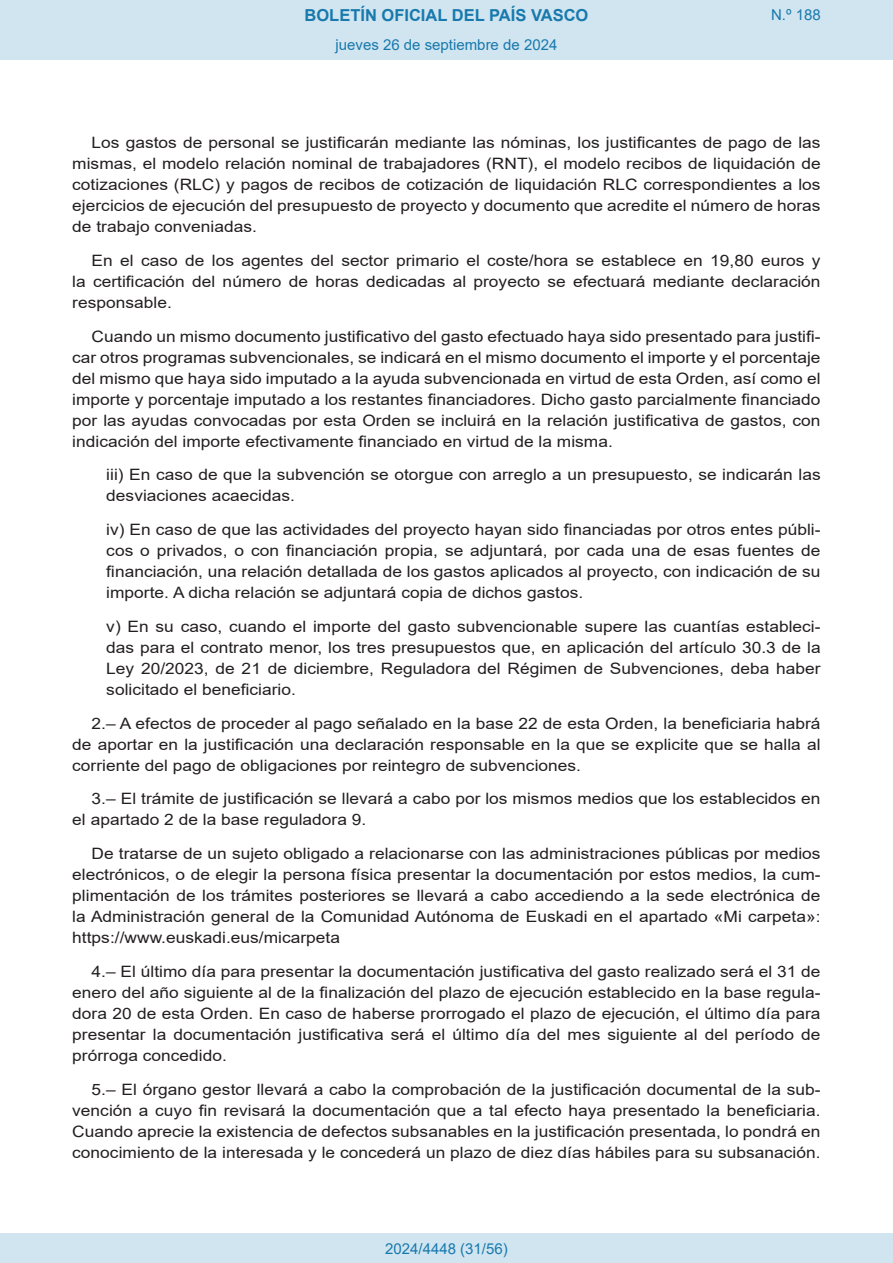
<style>
.page{position:relative;width:893px;height:1263px;background:#fff}
.page>*{position:absolute;margin:0;border:0;box-sizing:border-box;transform-origin:0 0}
.t1{font:700 16.5px "Arial";color:#1879ad}
.BOPVDetalle{font:15.6px/21px "Arial";color:#231f20;text-align:justify;scale:1.11 1}
.BOPVDetalle1{font:15.6px/21px "Arial";color:#231f20;text-align:justify;scale:1.11 1}
.Paginacion_Centro{font:15px "Arial";color:#1879ad}
</style>
<div class="page">
<div style="left:0;top:0;width:893px;height:60px;background:#d0e5f0"></div>
<div style="left:0;top:1233px;width:893px;height:30px;background:#d0e5f0"></div>
<p class="t1" style="left:305px;top:3px;width:285px">BOLETÍN OFICIAL DEL PAÍS VASCO</p>
<p class="Paginacion_Centro" style="left:336px;top:35px;width:223px">jueves 26 de septiembre de 2024</p>
<p class="Paginacion_Centro" style="left:771px;top:5px;width:51px">N.º 188</p>
<p class="BOPVDetalle" style="left:72px;top:132px;width:676px;text-indent:19px">Los gastos de personal se justificarán mediante las nóminas, los justificantes de pago de las mismas, el modelo relación nominal de trabajadores (RNT), el modelo recibos de liquidación de cotizaciones (RLC) y pagos de recibos de cotización de liquidación RLC correspondientes a los ejercicios de ejecución del presupuesto de proyecto y documento que acredite el número de horas de trabajo conveniadas.</p>
<p class="BOPVDetalle" style="left:72px;top:250px;width:676px;text-indent:19px">En el caso de los agentes del sector primario el coste/hora se establece en 19,80 euros y la certificación del número de horas dedicadas al proyecto se efectuará mediante declaración responsable.</p>
<p class="BOPVDetalle" style="left:72px;top:326px;width:676px;text-indent:19px">Cuando un mismo documento justificativo del gasto efectuado haya sido presentado para justifi&shy;car otros programas subvencionales, se indicará en el mismo documento el importe y el porcentaje del mismo que haya sido imputado a la ayuda subvencionada en virtud de esta Orden, así como el importe y porcentaje imputado a los restantes financiadores. Dicho gasto parcialmente financiado por las ayudas convocadas por esta Orden se incluirá en la relación justificativa de gastos, con indicación del importe efectivamente financiado en virtud de la misma.</p>
<p class="BOPVDetalle1" style="left:106px;top:464px;width:645px">iii) En caso de que la subvención se otorgue con arreglo a un presupuesto, se indicarán las desviaciones acaecidas.</p>
<p class="BOPVDetalle1" style="left:106px;top:519px;width:645px">iv) En caso de que las actividades del proyecto hayan sido financiadas por otros entes públi&shy;cos o privados, o con financiación propia, se adjuntará, por cada una de esas fuentes de financiación, una relación detallada de los gastos aplicados al proyecto, con indicación de su importe. A dicha relación se adjuntará copia de dichos gastos.</p>
<p class="BOPVDetalle1" style="left:106px;top:616px;width:645px">v) En su caso, cuando el importe del gasto subvencionable supere las cuantías estableci&shy;das para el contrato menor, los tres presupuestos que, en aplicación del artículo 30.3 de la Ley 20/2023, de 21 de diciembre, Reguladora del Régimen de Subvenciones, deba haber solicitado el beneficiario.</p>
<p class="BOPVDetalle" style="left:72px;top:713px;width:676px;text-indent:19px">2.– A efectos de proceder al pago señalado en la base 22 de esta Orden, la beneficiaria habrá de aportar en la justificación una declaración responsable en la que se explicite que se halla al corriente del pago de obligaciones por reintegro de subvenciones.</p>
<p class="BOPVDetalle" style="left:72px;top:788px;width:676px;text-indent:19px">3.– El trámite de justificación se llevará a cabo por los mismos medios que los establecidos en el apartado 2 de la base reguladora 9.</p>
<p class="BOPVDetalle" style="left:72px;top:843px;width:676px;text-indent:19px">De tratarse de un sujeto obligado a relacionarse con las administraciones públicas por medios electrónicos, o de elegir la persona física presentar la documentación por estos medios, la cum&shy;plimentación de los trámites posteriores se llevará a cabo accediendo a la sede electrónica de la Administración general de la Comunidad Autónoma de Euskadi en el apartado «Mi carpeta»: https://www.euskadi.eus/micarpeta</p>
<p class="BOPVDetalle" style="left:72px;top:961px;width:676px;text-indent:19px">4.– El último día para presentar la documentación justificativa del gasto realizado será el 31 de enero del año siguiente al de la finalización del plazo de ejecución establecido en la base regula&shy;dora 20 de esta Orden. En caso de haberse prorrogado el plazo de ejecución, el último día para presentar la documentación justificativa será el último día del mes siguiente al del período de prórroga concedido.</p>
<p class="BOPVDetalle" style="left:72px;top:1079px;width:676px;text-indent:19px">5.– El órgano gestor llevará a cabo la comprobación de la justificación documental de la sub&shy;vención a cuyo fin revisará la documentación que a tal efecto haya presentado la beneficiaria.<br>Cuando aprecie la existencia de defectos subsanables en la justificación presentada, lo pondrá en conocimiento de la interesada y le concederá un plazo de diez días hábiles para su subsanación.</p>
<p class="Paginacion_Centro" style="left:385px;top:1238px;width:124px">2024/4448 (31/56)</p>
</div>
